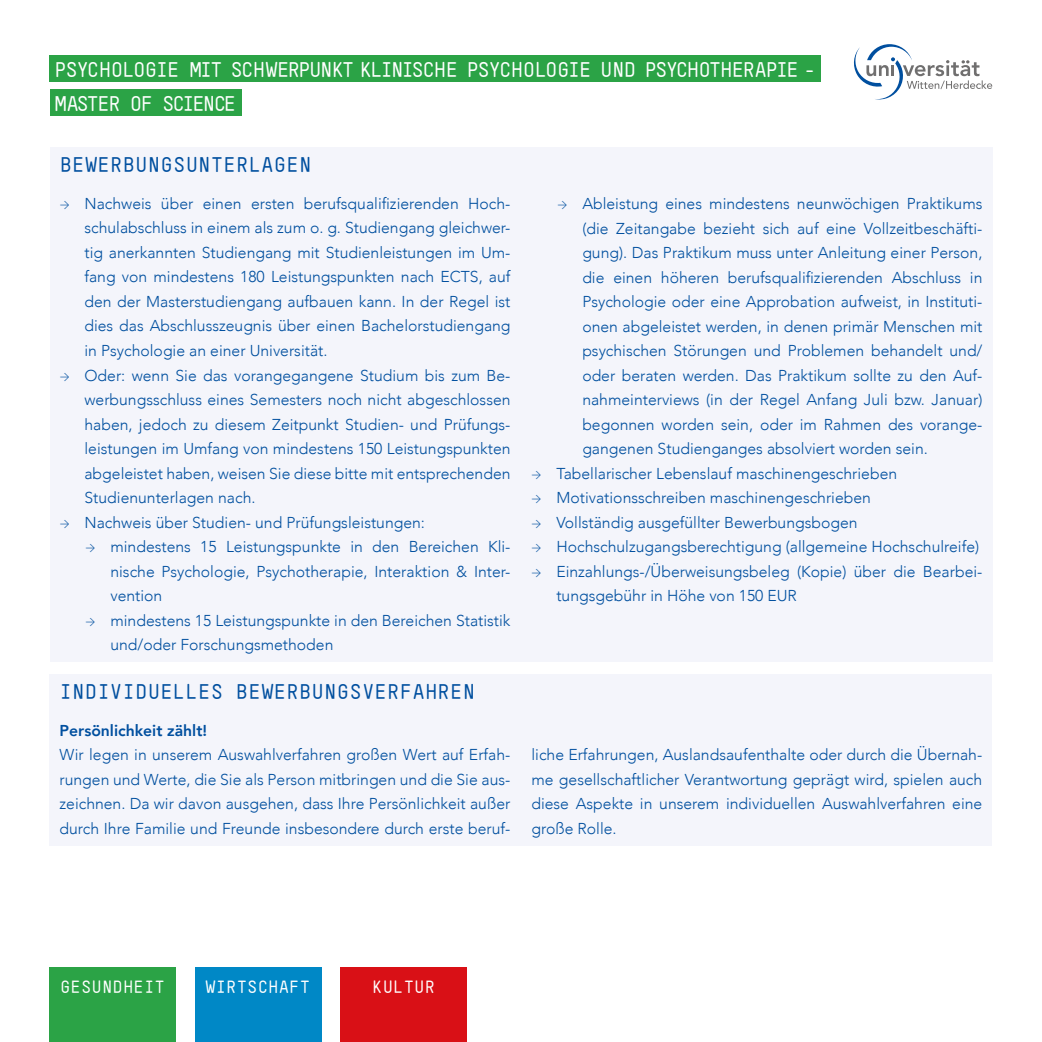
<style>
.page{position:relative;width:1042px;height:1042px;background:#fff}
.page>*{position:absolute;margin:0;border:0;box-sizing:border-box;transform-origin:0 0}
.t1{font:700 21px "TSTAR Mono Round";letter-spacing:-.08em;color:#fff}
.t2{font:700 21px "TSTAR Mono Round";color:#004f9f}
.t3{font:700 21px "TSTAR Mono Round";letter-spacing:-.1em;color:#fff}
.t4{font:700 17.5px "TSTAR Mono Round";color:#fff}
.t5{font:300 15.75px/24.5px "Avenir";color:#004f9f;text-align:justify}
.t6{font:800 15.75px "Avenir";color:#004f9f}
.s1{font-family:"Source Sans Pro"}
</style>
<div class="page">
<div style="left:195px;top:967px;width:126px;height:75px;background:#0088c6"></div>
<div style="left:50px;top:967px;width:126px;height:75px;background:#2ba346"></div>
<div style="left:341px;top:967px;width:126px;height:75px;background:#d91016"></div>
<svg style="left:853px;top:44px;width:139px;height:56px"></svg>
<div style="left:50px;top:148px;width:942px;height:514px;background:#f4f5fb"></div>
<div style="left:50px;top:674px;width:942px;height:172px;background:#f4f5fb"></div>
<div style="left:50px;top:89px;width:191px;height:27px;background:#2ba346"></div>
<div style="left:50px;top:56px;width:771px;height:26px;background:#2ba346"></div>
<h1 class="t1" style="left:55px;top:57px;width:763px">PSYCHOLOGIE MIT SCHWERPUNKT KLINISCHE PSYCHOLOGIE UND PSYCHOTHERAPIE -</h1>
<h1 class="t3" style="left:55px;top:91px;width:183px">MASTER OF SCIENCE</h1>
<h1 class="t2" style="left:60px;top:152px;width:254px">BEWERBUNGSUNTERLAGEN</h1>
<p class="t5" style="left:84px;top:191px;width:427px;text-indent:-25px"><span class="s1">→</span> Nachweis über einen ersten berufsqualifizierenden Hoch&shy;schulabschluss in einem als zum o. g. Studiengang gleichwer&shy;tig anerkannten Studiengang mit Studienleistungen im Um&shy;fang von mindestens 180 Leistungspunkten nach ECTS, auf den der Masterstudiengang aufbauen kann. In der Regel ist dies das Abschlusszeugnis über einen Bachelorstudiengang in Psychologie an einer Universität.</p>
<p class="t5" style="left:84px;top:363px;width:427px;text-indent:-25px"><span class="s1">→</span> Oder: wenn Sie das vorangegangene Studium bis zum Be&shy;werbungsschluss eines Semesters noch nicht abgeschlossen haben, jedoch zu diesem Zeitpunkt Studien- und Prüfungs&shy;leistungen im Umfang von mindestens 150 Leistungspunkten abgeleistet haben, weisen Sie diese bitte mit entsprechenden Studienunterlagen nach.</p>
<p class="t5" style="left:60px;top:510px;width:367px"><span class="s1">→</span> Nachweis über Studien- und Prüfungsleistungen:</p>
<p class="t5" style="left:110px;top:534px;width:402px;text-indent:-25px"><span class="s1">→</span> mindestens 15 Leistungspunkte in den Bereichen Kli&shy;nische Psychologie, Psychotherapie, Interaktion &amp; Inter&shy;vention</p>
<p class="t5" style="left:110px;top:608px;width:402px;text-indent:-25px"><span class="s1">→</span> mindestens 15 Leistungspunkte in den Bereichen Statistik und/oder Forschungsmethoden</p>
<p class="t5" style="left:582px;top:191px;width:402px;text-indent:-25px"><span class="s1">→</span> Ableistung eines mindestens neunwöchigen Praktikums (die Zeitangabe bezieht sich auf eine Vollzeitbeschäfti&shy;gung). Das Praktikum muss unter Anleitung einer Person, die einen höheren berufsqualifizierenden Abschluss in Psychologie oder eine Approbation aufweist, in Instituti&shy;onen abgeleistet werden, in denen primär Menschen mit psychischen Störungen und Problemen behandelt und/ oder beraten werden. Das Praktikum sollte zu den Auf&shy;nahmeinterviews (in der Regel Anfang Juli bzw. Januar) begonnen worden sein, oder im Rahmen des vorange&shy;gangenen Studienganges absolviert worden sein.</p>
<p class="t5" style="left:531px;top:461px;width:367px"><span class="s1">→</span> Tabellarischer Lebenslauf maschinengeschrieben</p>
<p class="t5" style="left:531px;top:485px;width:341px"><span class="s1">→</span> Motivationsschreiben maschinengeschrieben</p>
<p class="t5" style="left:531px;top:510px;width:327px"><span class="s1">→</span> Vollständig ausgefüllter Bewerbungsbogen</p>
<p class="t5" style="left:531px;top:534px;width:449px"><span class="s1">→</span> Hochschulzugangsberechtigung (allgemeine Hochschulreife)</p>
<p class="t5" style="left:556px;top:559px;width:427px;text-indent:-25px"><span class="s1">→</span> Einzahlungs-/Überweisungsbeleg (Kopie) über die Bearbei&shy;tungsgebühr in Höhe von 150 EUR</p>
<h1 class="t2" style="left:60px;top:679px;width:417px">INDIVIDUELLES BEWERBUNGSVERFAHREN</h1>
<p class="t6" style="left:60px;top:718px;width:149px">Persönlichkeit zählt!</p>
<p class="t5" style="left:60px;top:742px;width:452px">Wir legen in unserem Auswahlverfahren großen Wert auf Erfah&shy;rungen und Werte, die Sie als Person mitbringen und die Sie aus&shy;zeichnen. Da wir davon ausgehen, dass Ihre Persönlichkeit außer durch Ihre Familie und Freunde insbesondere durch erste beruf-</p>
<p class="t5" style="left:531px;top:742px;width:452px">liche Erfahrungen, Auslandsaufenthalte oder durch die Übernah&shy;me gesellschaftlicher Verantwortung geprägt wird, spielen auch diese Aspekte in unserem individuellen Auswahlverfahren eine große Rolle.</p>
<p class="t4" style="left:60px;top:976px;width:106px">GESUNDHEIT</p>
<p class="t4" style="left:205px;top:976px;width:106px">WIRTSCHAFT</p>
<p class="t4" style="left:372px;top:976px;width:64px">KULTUR</p>
</div>
